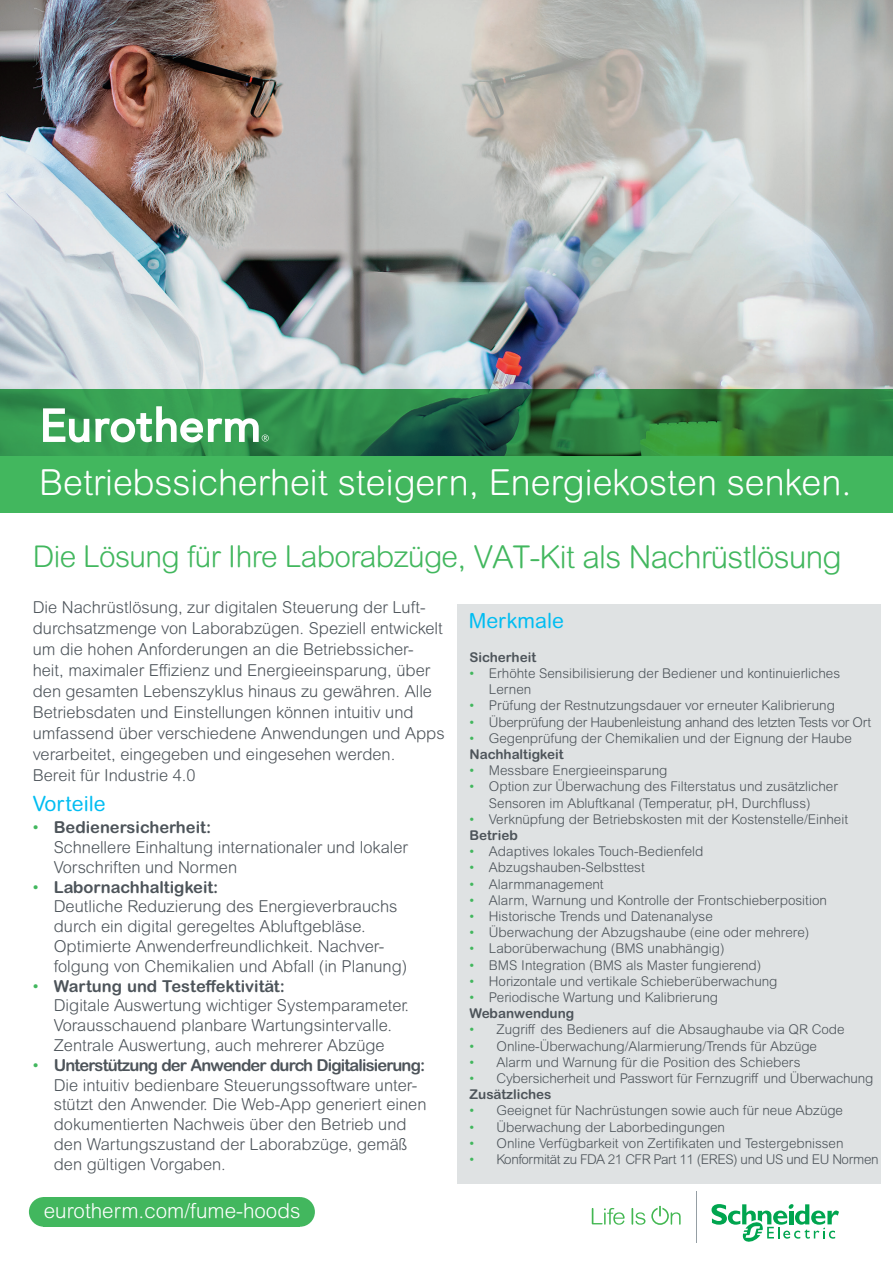
<style>
.page{position:relative;width:893px;height:1263px;background:#fff}
.page>*{position:absolute;margin:0;border:0;box-sizing:border-box;transform-origin:0 0}
.t1{font:300 36px "Arial Rounded MT Pro";color:#fff}
.t2{font:300 30px "Arial Rounded MT Pro";letter-spacing:-.02em;color:#42b75e}
.t3{font:21px "Arial Rounded MT Pro";color:#01bdf2}
.t4{font:300 20.7px "Arial Rounded MT Std";color:#fff}
.t5{font:300 16.5px/19.8px "Arial Rounded MT Pro";color:#4d545a}
.t6{font:300 13.5px/16.2px "Arial Rounded MT Pro";color:#4d545a}
.t7{font:300 13.5px "Arial Rounded MT Pro";letter-spacing:-.02em;color:#4d545a}
.t8{font:300 13.5px "Arial Rounded MT Pro";letter-spacing:-.03em;color:#4d545a}
.t9{font:700 13.5px "Arial Rounded MT Pro";color:#4d545a}
.s1{font-size:31.5px}
.s2{color:#42b75e}
.s3{font-weight:700}
</style>
<div class="page">
<img style="left:0;top:0;width:893px;height:389px">
<svg style="left:0;top:389px;width:893px;height:123px;background:#379a50"></svg>
<svg style="left:43px;top:406px;width:226px;height:36px"></svg>
<svg style="left:592px;top:1208px;width:33px;height:17px"></svg>
<svg style="left:631px;top:1208px;width:14px;height:17px"></svg>
<svg style="left:651px;top:1206px;width:30px;height:19px"></svg>
<svg style="left:711px;top:1204px;width:128px;height:38px"></svg>
<hr style="left:696px;top:1191px;width:1px;height:51px;background:#959ea4">
<div style="left:44px;top:1197px;width:256px;height:29px;background:#42b75e"></div>
<div style="left:29px;top:1197px;width:30px;height:30px;background:#42b75e;border-radius:50%"></div>
<div style="left:285px;top:1197px;width:30px;height:30px;background:#42b75e;border-radius:50%"></div>
<div style="left:457px;top:604px;width:424px;height:579px;background:#dfe2e3"></div>
<h1 class="t1" style="left:39px;top:462px;width:814px">Betriebssicherheit steigern, Energiekosten senken.</h1>
<h2 class="t2" style="left:33px;top:539px;width:811px">Die Lösung für Ihre Laborabzüge<span class="s1">, VAT-Kit als Nachrüstlösung</span></h2>
<p class="t5" style="left:33px;top:597px;width:413px;line-height:21px">Die Nachrüstlösung, zur digitalen Steuerung der Luft&shy;durchsatzmenge von Laborabzügen. Speziell entwickelt um die hohen Anforderungen an die Betriebssicher&shy;heit, maximaler Effizienz und Energieeinsparung, über den gesamten Lebenszyklus hinaus zu gewähren. Alle Betriebsdaten und Einstellungen können intuitiv und umfassend über verschiedene Anwendungen und Apps verarbeitet, eingegeben und eingesehen werden.<br>Bereit für Industrie 4.0</p>
<h3 class="t3" style="left:33px;top:791px;width:74px">Vorteile</h3>
<p class="t5" style="left:54px;top:818px;width:356px;text-indent:-21px"><span class="s2">•</span> <span class="s3">Bedienersicherheit:<br></span>Schnellere Einhaltung internationaler und lokaler<br>Vorschriften und Normen</p>
<p class="t5" style="left:54px;top:877px;width:355px;text-indent:-21px"><span class="s2">•</span> <span class="s3">Labornachhaltigkeit:<br></span>Deutliche Reduzierung des Energieverbrauchs durch ein digital geregeltes Abluftgebläse.<br>Optimierte Anwenderfreundlichkeit. Nachver&shy;folgung von Chemikalien und Abfall (in Planung)</p>
<p class="t5" style="left:54px;top:976px;width:357px;text-indent:-21px"><span class="s2">•</span> <span class="s3">Wartung und Testeffektivität:<br></span>Digitale Auswertung wichtiger Systemparameter.<br>Vorausschauend planbare Wartungsintervalle.<br>Zentrale Auswertung, auch mehrerer Abzüge</p>
<p class="t5" style="left:54px;top:1056px;width:374px;text-indent:-21px"><span class="s2">•</span> <span class="s3">Unterstützung der Anwender durch Digitalisierung:<br></span>Die intuitiv bedienbare Steuerungssoftware unter&shy;stützt den Anwender. Die Web-App generiert einen dokumentierten Nachweis über den Betrieb und den Wartungszustand der Laborabzüge, gemäß den gültigen Vorgaben.</p>
<h3 class="t4" style="left:44px;top:1199px;width:258px">eurotherm.com/fume-hoods</h3>
<h3 class="t3" style="left:469px;top:609px;width:97px">Merkmale</h3>
<p class="t9" style="left:469px;top:649px;width:68px">Sicherheit</p>
<p class="t6" style="left:489px;top:666px;width:353px;text-indent:-19px"><span class="s2">•</span> Erhöhte Sensibilisierung der Bediener und kontinuierliches<br>Lernen</p>
<p class="t6" style="left:469px;top:698px;width:367px"><span class="s2">•</span> Prüfung der Restnutzungsdauer vor erneuter Kalibrierung</p>
<p class="t7" style="left:469px;top:714px;width:403px"><span class="s2">•</span> Überprüfung der Haubenleistung anhand des letzten Tests vor Ort</p>
<p class="t6" style="left:469px;top:730px;width:384px"><span class="s2">•</span> Gegenprüfung der Chemikalien und der Eignung der Haube<br><span class="s3">Nachhaltigkeit</span></p>
<p class="t6" style="left:469px;top:763px;width:199px"><span class="s2">•</span> Messbare Energieeinsparung</p>
<p class="t6" style="left:469px;top:779px;width:370px;text-align:center"><span class="s2">•</span> Option zur Überwachung des Filterstatus und zusätzlicher<br>Sensoren im Abluftkanal (Temperatur, pH, Durchfluss)</p>
<p class="t6" style="left:469px;top:811px;width:380px"><span class="s2">•</span> Verknüpfung der Betriebskosten mit der Kostenstelle/Einheit<br><span class="s3">Betrieb</span></p>
<p class="t6" style="left:469px;top:844px;width:235px"><span class="s2">•</span> Adaptives lokales Touch-Bedienfeld</p>
<p class="t6" style="left:469px;top:860px;width:177px"><span class="s2">•</span> Abzugshauben-Selbsttest</p>
<p class="t6" style="left:469px;top:876px;width:136px"><span class="s2">•</span> Alarmmanagement</p>
<p class="t6" style="left:469px;top:892px;width:359px"><span class="s2">•</span> Alarm, Warnung und Kontrolle der Frontschieberposition</p>
<p class="t6" style="left:469px;top:909px;width:245px"><span class="s2">•</span> Historische Trends und Datenanalyse</p>
<p class="t6" style="left:469px;top:925px;width:341px"><span class="s2">•</span> Überwachung der Abzugshaube (eine oder mehrere)</p>
<p class="t6" style="left:469px;top:941px;width:257px"><span class="s2">•</span> Laborüberwachung (BMS unabhängig)</p>
<p class="t6" style="left:469px;top:957px;width:293px"><span class="s2">•</span> BMS Integration (BMS als Master fungierend)</p>
<p class="t6" style="left:469px;top:973px;width:310px"><span class="s2">•</span> Horizontale und vertikale Schieberüberwachung</p>
<p class="t6" style="left:469px;top:990px;width:250px"><span class="s2">•</span> Periodische Wartung und Kalibrierung<br><span class="s3">Webanwendung</span></p>
<p class="t6" style="left:469px;top:1022px;width:377px"><span class="s2">•</span> Zugriff des Bedieners auf die Absaughaube via QR Code</p>
<p class="t6" style="left:469px;top:1038px;width:349px"><span class="s2">•</span> Online-Überwachung/Alarmierung/Trends für Abzüge</p>
<p class="t6" style="left:469px;top:1054px;width:332px"><span class="s2">•</span> Alarm und Warnung für die Position des Schiebers</p>
<p class="t6" style="left:469px;top:1071px;width:405px"><span class="s2">•</span> Cybersicherheit und Passwort für Fernzugriff und Überwachung<br><span class="s3">Zusätzliches</span></p>
<p class="t6" style="left:469px;top:1103px;width:375px"><span class="s2">•</span> Geeignet für Nachrüstungen sowie auch für neue Abzüge</p>
<p class="t6" style="left:469px;top:1119px;width:257px"><span class="s2">•</span> Überwachung der Laborbedingungen</p>
<p class="t6" style="left:469px;top:1135px;width:376px"><span class="s2">•</span> Online Verfügbarkeit von Zertifikaten und Testergebnissen</p>
<p class="t8" style="left:469px;top:1151px;width:411px"><span class="s2">•</span> Konformität zu FDA 21 CFR Part 11 (ERES) und US und EU Normen</p>
</div>
